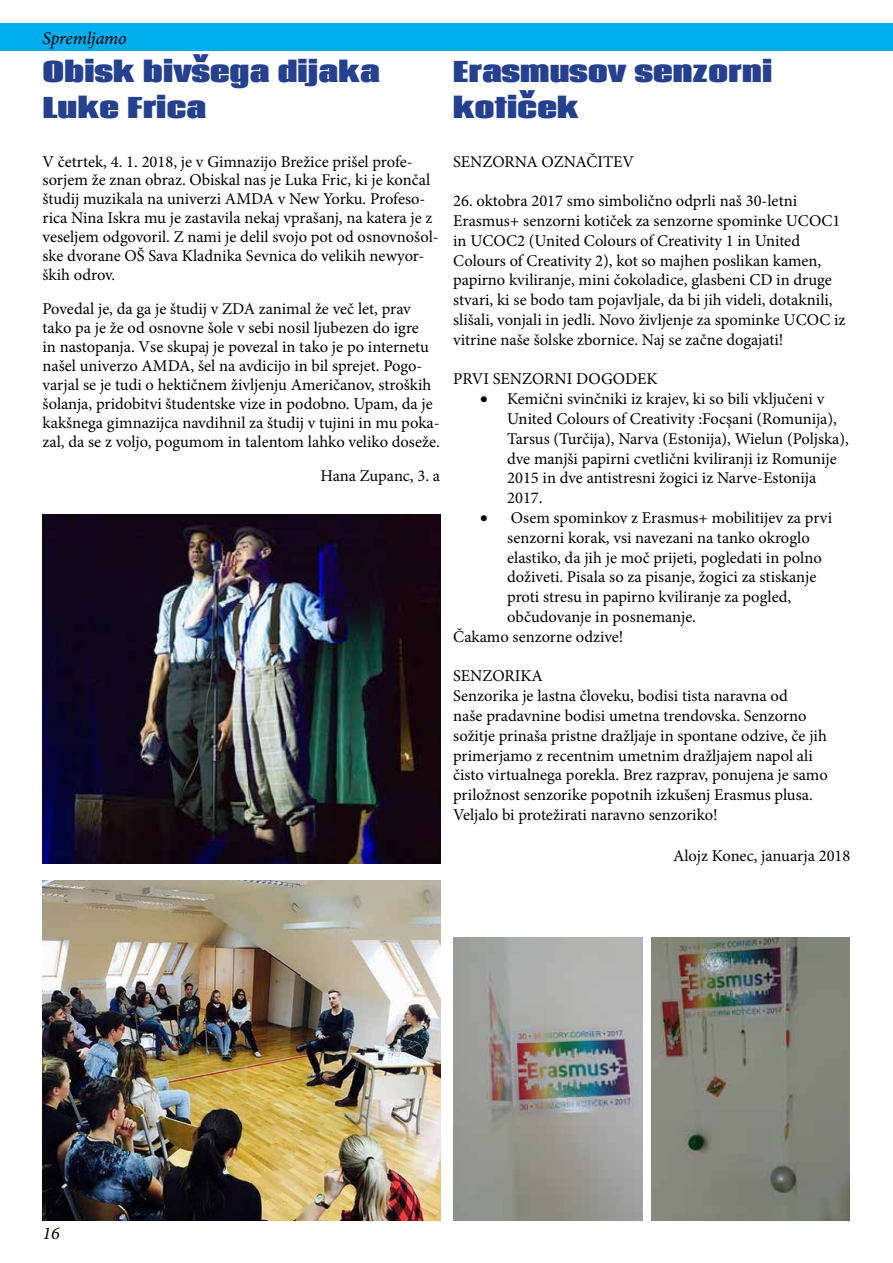
<style>
.page{position:relative;width:893px;height:1263px;background:#fff}
.page>*{position:absolute;margin:0;border:0;box-sizing:border-box;transform-origin:0 0}
.t1{font:800 27px/36px "Coda";color:#25408f}
.t2{font:italic 18px "Minion Pro";letter-spacing:-.01em;color:#000}
.t3{font:16.5px/19.8px "Minion Pro";color:#000}
</style>
<div class="page">
<img style="left:453px;top:938px;width:189px;height:282px">
<img style="left:652px;top:938px;width:197px;height:282px">
<div style="left:0;top:23px;width:893px;height:28px;background:#00aeef"></div>
<img style="left:43px;top:514px;width:397px;height:350px">
<img style="left:43px;top:880px;width:397px;height:340px">
<p class="t2" style="left:43px;top:26px;width:86px">Spremljamo</p>
<h1 class="t1" style="left:43px;top:53px;width:339px">Obisk bivšega dijaka<br>Luke Frica</h1>
<p class="t3" style="left:43px;top:152px;width:398px;line-height:19px">V četrtek, 4. 1. 2018, je v Gimnazijo Brežice prišel profe&shy;sorjem že znan obraz. Obiskal nas je Luka Fric, ki je končal študij muzikala na univerzi AMDA v New Yorku. Profeso&shy;rica Nina Iskra mu je zastavila nekaj vprašanj, na katera je z veseljem odgovoril. Z nami je delil svojo pot od osnovnošol&shy;ske dvorane OŠ Sava Kladnika Sevnica do velikih newyor&shy;ških odrov.</p>
<p class="t3" style="left:43px;top:300px;width:399px;line-height:18.9px">Povedal je, da ga je študij v ZDA zanimal že več let, prav tako pa je že od osnovne šole v sebi nosil ljubezen do igre<br>in nastopanja. Vse skupaj je povezal in tako je po internetu našel univerzo AMDA, šel na avdicijo in bil sprejet. Pogo&shy;varjal se je tudi o hektičnem življenju Američanov, stroških šolanja, pridobitvi študentske vize in podobno. Upam, da je kakšnega gimnazijca navdihnil za študij v tujini in mu poka&shy;zal, da se z voljo, pogumom in talentom lahko veliko doseže.</p>
<p class="t3" style="left:320px;top:466px;width:121px">Hana Zupanc, 3. a</p>
<h1 class="t1" style="left:453px;top:53px;width:321px">Erasmusov senzorni kotiček</h1>
<p class="t3" style="left:453px;top:151px;width:182px">SENZORNA OZNAČITEV</p>
<p class="t3" style="left:453px;top:191px;width:394px">26. oktobra 2017 smo simbolično odprli naš 30-letni Erasmus+ senzorni kotiček za senzorne spominke UCOC1 in UCOC2 (United Colours of Creativity 1 in United Colours of Creativity 2), kot so majhen poslikan kamen, papirno kviliranje, mini čokoladice, glasbeni CD in druge stvari, ki se bodo tam pojavljale, da bi jih videli, dotaknili, slišali, vonjali in jedli. Novo življenje za spominke UCOC iz vitrine naše šolske zbornice. Naj se začne dogajati!</p>
<p class="t3" style="left:453px;top:369px;width:206px">PRVI SENZORNI DOGODEK</p>
<p class="t3" style="left:507px;top:389px;width:343px;text-indent:-27px">• Kemični svinčniki iz krajev, ki so bili vključeni v United Colours of Creativity :Focşani (Romunija), Tarsus (Turčija), Narva (Estonija), Wielun (Poljska), dve manjši papirni cvetlični kviliranji iz Romunije 2015 in dve antistresni žogici iz Narve-Estonija 2017.</p>
<p class="t3" style="left:480px;top:508px;width:353px">• Osem spominkov z Erasmus+ mobilitijev za prvi</p>
<p class="t3" style="left:507px;top:528px;width:304px">senzorni korak, vsi navezani na tanko okroglo</p>
<p class="t3" style="left:507px;top:547px;width:316px">elastiko, da jih je moč prijeti, pogledati in polno</p>
<p class="t3" style="left:507px;top:567px;width:311px">doživeti. Pisala so za pisanje, žogici za stiskanje</p>
<p class="t3" style="left:507px;top:587px;width:285px">proti stresu in papirno kviliranje za pogled,</p>
<p class="t3" style="left:507px;top:607px;width:190px">občudovanje in posnemanje.</p>
<p class="t3" style="left:453px;top:627px;width:172px">Čakamo senzorne odzive!</p>
<p class="t3" style="left:453px;top:666px;width:376px">SENZORIKA<br>Senzorika je lastna človeku, bodisi tista naravna od<br>naše pradavnine bodisi umetna trendovska. Senzorno sožitje prinaša pristne dražljaje in spontane odzive, če jih primerjamo z recentnim umetnim dražljajem napol ali čisto virtualnega porekla. Brez razprav, ponujena je samo priložnost senzorike popotnih izkušenj Erasmus plusa.<br>Veljalo bi protežirati naravno senzoriko!</p>
<p class="t3" style="left:673px;top:846px;width:179px">Alojz Konec, januarja 2018</p>
<p class="t2" style="left:43px;top:1221px;width:19px">16</p>
</div>
